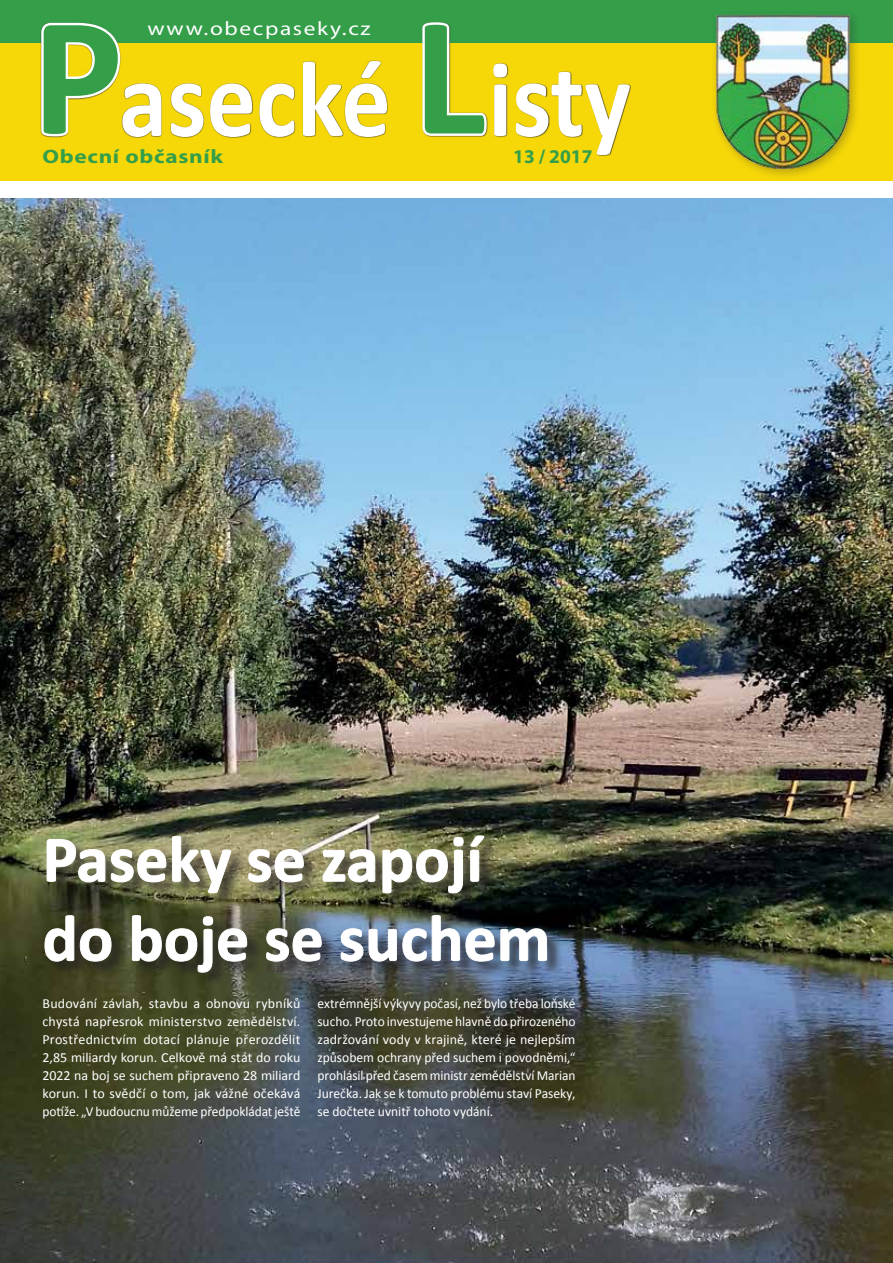
<style>
.page{position:relative;width:893px;height:1263px;background:#fff}
.page>*{position:absolute;margin:0;border:0;box-sizing:border-box;transform-origin:0 0}
.t1{font:700 171.3px "Calibri";color:#349e49}
.t2{font:700 109.05px "Calibri";color:#fff;scale:.9 1}
.t3{font:700 66px/79.2px "Calibri";color:#fff}
.t4{font:19.5px "Myriad Pro";letter-spacing:.07em;color:#fff;scale:1.2 1}
.t5{font:700 19.5px "Myriad Pro";letter-spacing:.03em;color:#349e49;scale:1.19 1}
.t6{font:700 19.5px "Myriad Pro";letter-spacing:.03em;color:#349e49}
.t7{font:13.8px/18px "Calibri";letter-spacing:-.005em;color:#fff;text-align:justify}
.s1{font-size:171.3px;color:#349e49}
</style>
<div class="page">
<div style="left:0;top:0;width:893px;height:180px;background:#f6d809"></div>
<img style="left:0;top:198px;width:893px;height:1065px">
<div style="left:0;top:0;width:893px;height:43px;background:#349e49"></div>
<div style="left:41px;top:22px;width:590px;height:134px;background:#231f20;opacity:.8"></div>
<svg style="left:40px;top:22px;width:83px;height:118px"></svg>
<svg style="left:418px;top:22px;width:72px;height:118px"></svg>
<div style="left:710px;top:9px;width:151px;height:171px;background:#231f20;opacity:.3"></div>
<img style="left:712px;top:11px;width:141px;height:160px">
<div style="left:45px;top:837px;width:518px;height:151px;background:#231f20;opacity:.75"></div>
<svg style="left:46px;top:835px;width:186px;height:59px;background:#7f8061"></svg>
<svg style="left:248px;top:848px;width:56px;height:35px;background:#95907a"></svg>
<svg style="left:322px;top:849px;width:54px;height:34px;background:#908e73"></svg>
<svg style="left:382px;top:835px;width:103px;height:59px;background:#737456"></svg>
<svg style="left:44px;top:915px;width:68px;height:47px;background:#4b4b37"></svg>
<svg style="left:131px;top:914px;width:117px;height:59px;background:#51533f"></svg>
<svg style="left:266px;top:928px;width:56px;height:34px;background:#656864"></svg>
<img style="left:340px;top:914px;width:208px;height:48px">
<h3 class="t4" style="left:147px;top:16px;width:187px">www.obecpaseky.cz</h3>
<h2 class="t2" style="left:119px;top:30px;width:570px">asecké <span class="s1">L</span>isty</h2>
<h1 class="t1" style="left:32px;top:-33px;width:93px">P</h1>
<h3 class="t5" style="left:43px;top:144px;width:153px">Obecní občasník</h3>
<h3 class="t6" style="left:513px;top:144px;width:81px">13 / 2017</h3>
<h3 class="t3" style="left:43px;top:820px;width:509px">Paseky se zapojí do boje se suchem</h3>
<p class="t7" style="left:43px;top:994px;width:259px">Budování závlah, stavbu a obnovu rybníků chystá napřesrok ministerstvo zemědělství.<br>Prostřednictvím dotací plánuje přerozdělit 2,85 miliardy korun. Celkově má stát do roku 2022 na boj se suchem připraveno 28 miliard korun. I to svědčí o tom, jak vážné očekává potíže. „V budoucnu můžeme předpokládat ještě</p>
<p class="t7" style="left:317px;top:994px;width:259px">extrémnější výkyvy počasí, než bylo třeba loňské sucho. Proto investujeme hlavně do přirozeného zadržování vody v krajině, které je nejlepším způsobem ochrany před suchem i povodněmi,“ prohlásil před časem ministr zemědělství Marian Jurečka. Jak se k tomuto problému staví Paseky, se dočtete uvnitř tohoto vydání.</p>
</div>
